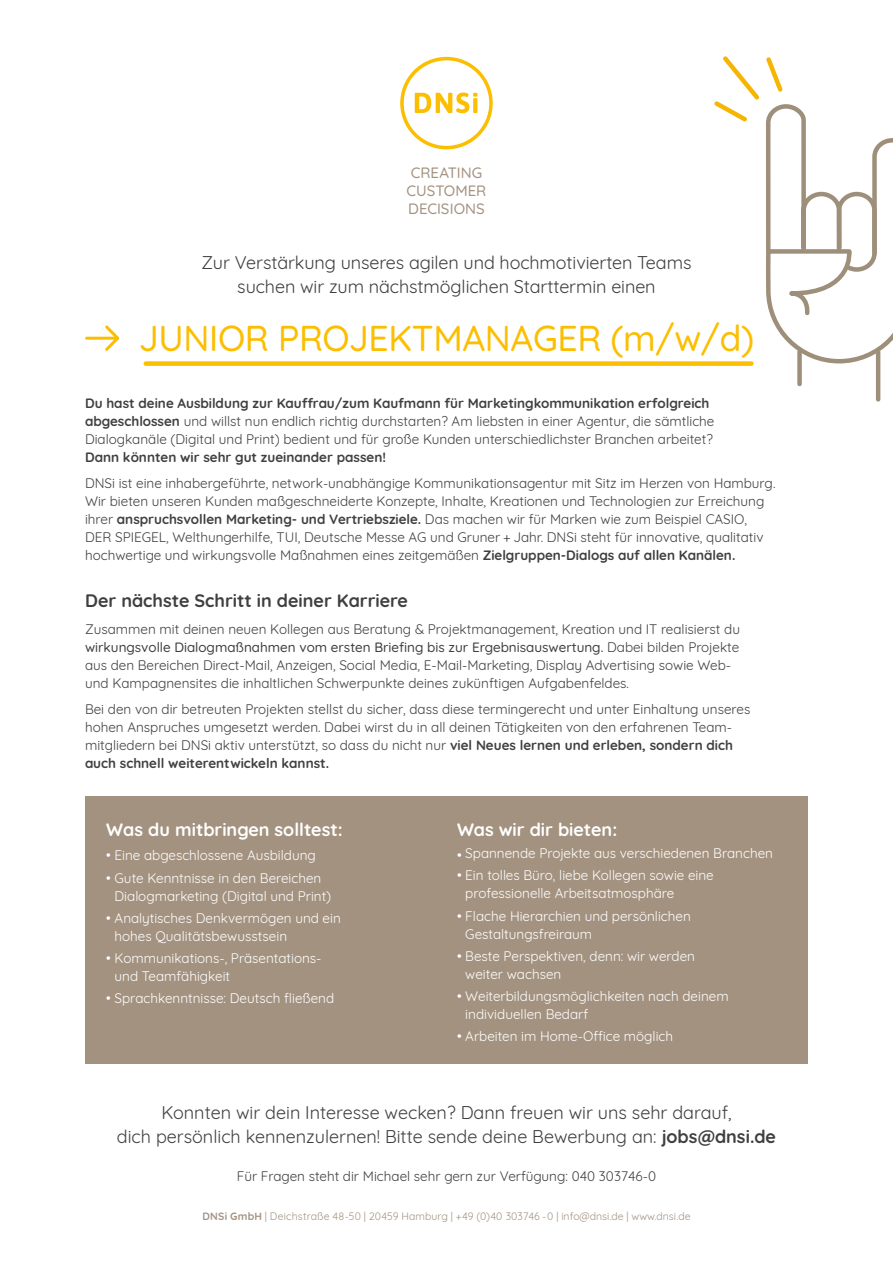
<style>
.page{position:relative;width:893px;height:1263px;background:#fff}
.page>*{position:absolute;margin:0;border:0;box-sizing:border-box;transform-origin:0 0}
.t1{font:300 36px "Quicksand";letter-spacing:-.01em;color:#fbbe00}
.t2{font:18px/24px "Quicksand";letter-spacing:-.005em;color:#3e3f3e;text-align:center}
.t3{font:700 18px "Quicksand";color:#fff}
.t4{font:700 18px "Quicksand";color:#3e3f3e}
.t5{font:300 15px/18px "Quicksand";letter-spacing:.005em;color:#a39280}
.t6{font:13.5px/18px "Quicksand";color:#3e3f3e}
.t7{font:13.5px/18px "Quicksand";color:#fff}
.t8{font:700 13.5px "Quicksand";color:#3e3f3e}
.t9{font:10.5px "Quicksand";color:#a39280}
.s1{font-weight:700}
.s2{font-weight:300}
</style>
<div class="page">
<svg style="left:400px;top:57px;width:93px;height:92px"></svg>
<div style="left:146px;top:361px;width:605px;height:5px;background:#fbbe00"></div>
<svg style="left:85px;top:325px;width:34px;height:26px"></svg>
<div style="left:85px;top:797px;width:723px;height:267px;background:#a39280"></div>
<svg style="left:710px;top:56px;width:183px;height:346px"></svg>
<p class="t5" style="left:407px;top:162px;width:81px">CREATING<br>CUSTOMER<br>DECISIONS</p>
<h2 class="t2" style="left:202px;top:249px;width:491px">Zur Verstärkung unseres agilen und hochmotivierten Teams suchen wir zum nächstmöglichen Starttermin einen</h2>
<h1 class="t1" style="left:139px;top:310px;width:617px">JUNIOR PROJEKTMANAGER (m/w/d)</h1>
<p class="t6" style="left:85px;top:393px;width:631px"><span class="s1">Du hast deine Ausbildung zur Kauffrau/zum Kaufmann für Marketingkommunikation erfolgreich abgeschlossen</span> und willst nun endlich richtig durchstarten? Am liebsten in einer Agentur, die sämtliche<br>Dialogkanäle (Digital und Print) bedient und für große Kunden unterschiedlichster Branchen arbeitet?</p>
<p class="t8" style="left:85px;top:446px;width:303px">Dann könnten wir sehr gut zueinander passen!</p>
<p class="t6" style="left:85px;top:473px;width:692px">DNSi ist eine inhabergeführte, network-unabhängige Kommunikationsagentur mit Sitz im Herzen von Hamburg.<br>Wir bieten unseren Kunden maßgeschneiderte Konzepte, Inhalte, Kreationen und Technologien zur Erreichung ihrer <span class="s1">anspruchsvollen Marketing- und Vertriebsziele.</span> Das machen wir für Marken wie zum Beispiel CASIO, DER SPIEGEL, Welthungerhilfe, TUI, Deutsche Messe AG und Gruner + Jahr. DNSi steht für innovative, qualitativ hochwertige und wirkungsvolle Maßnahmen eines zeitgemäßen <span class="s1">Zielgruppen-Dialogs auf allen Kanälen.</span></p>
<h2 class="t4" style="left:85px;top:586px;width:324px">Der nächste Schritt in deiner Karriere</h2>
<p class="t6" style="left:85px;top:618px;width:657px">Zusammen mit deinen neuen Kollegen aus Beratung &amp; Projektmanagement, Kreation und IT realisierst du <span class="s2">wirkungsvolle Dialogmaßnahmen vom ersten Briefing bis zur Ergebnisauswertung.</span> Dabei bilden Projekte aus den Bereichen Direct-Mail, Anzeigen, Social Media, E-Mail-Marketing, Display Advertising sowie Web&shy;und Kampagnensites die inhaltlichen Schwerpunkte deines zukünftigen Aufgabenfeldes.</p>
<p class="t6" style="left:85px;top:699px;width:667px">Bei den von dir betreuten Projekten stellst du sicher, dass diese termingerecht und unter Einhaltung unseres hohen Anspruches umgesetzt werden. Dabei wirst du in all deinen Tätigkeiten von den erfahrenen Team&shy;mitgliedern bei DNSi aktiv unterstützt, so dass du nicht nur <span class="s1">viel Neues lernen und erleben, sondern dich auch schnell weiterentwickeln kannst.</span></p>
<h2 class="t3" style="left:106px;top:815px;width:238px">Was du mitbringen solltest:</h2>
<p class="t7" style="left:106px;top:845px;width:211px">• Eine abgeschlossene Ausbildung</p>
<p class="t7" style="left:115px;top:867px;width:218px;text-indent:-8px">• Gute Kenntnisse in den Bereichen<br>Dialogmarketing (Digital und Print)</p>
<p class="t7" style="left:115px;top:908px;width:228px;text-indent:-8px">• Analytisches Denkvermögen und ein hohes Qualitätsbewusstsein</p>
<p class="t7" style="left:115px;top:948px;width:208px;text-indent:-8px">• Kommunikations-, Präsentations&shy;und Teamfähigkeit</p>
<p class="t7" style="left:106px;top:988px;width:229px">• Sprachkenntnisse: Deutsch fließend</p>
<h2 class="t3" style="left:457px;top:815px;width:162px">Was wir dir bieten:</h2>
<p class="t7" style="left:457px;top:843px;width:317px">• Spannende Projekte aus verschiedenen Branchen</p>
<p class="t7" style="left:465px;top:865px;width:250px;text-indent:-8px">• Ein tolles Büro, liebe Kollegen sowie eine professionelle Arbeitsatmosphäre</p>
<p class="t7" style="left:465px;top:905px;width:227px;text-indent:-8px">• Flache Hierarchien und persönlichen<br>Gestaltungsfreiraum</p>
<p class="t7" style="left:465px;top:946px;width:231px;text-indent:-8px">• Beste Perspektiven, denn: wir werden weiter wachsen</p>
<p class="t7" style="left:465px;top:986px;width:265px;text-indent:-8px">• Weiterbildungsmöglichkeiten nach deinem individuellen Bedarf</p>
<p class="t7" style="left:457px;top:1026px;width:218px">• Arbeiten im Home-Office möglich</p>
<h2 class="t2" style="left:117px;top:1099px;width:660px">Konnten wir dein Interesse wecken? Dann freuen wir uns sehr darauf,<br>dich persönlich kennenzulernen! Bitte sende deine Bewerbung an: <span class="s1">jobs@dnsi.de</span></h2>
<p class="t6" style="left:237px;top:1166px;width:421px">Für Fragen steht dir Michael sehr gern zur Verfügung: 040 303746-0</p>
<p class="t9" style="left:202px;top:1208px;width:489px"><span class="s1">DNSi GmbH</span> | Deichstraße 48-50 | 20459 Hamburg | +49 (0)40 303746 -0 | info@dnsi.de | www.dnsi.de</p>
</div>
